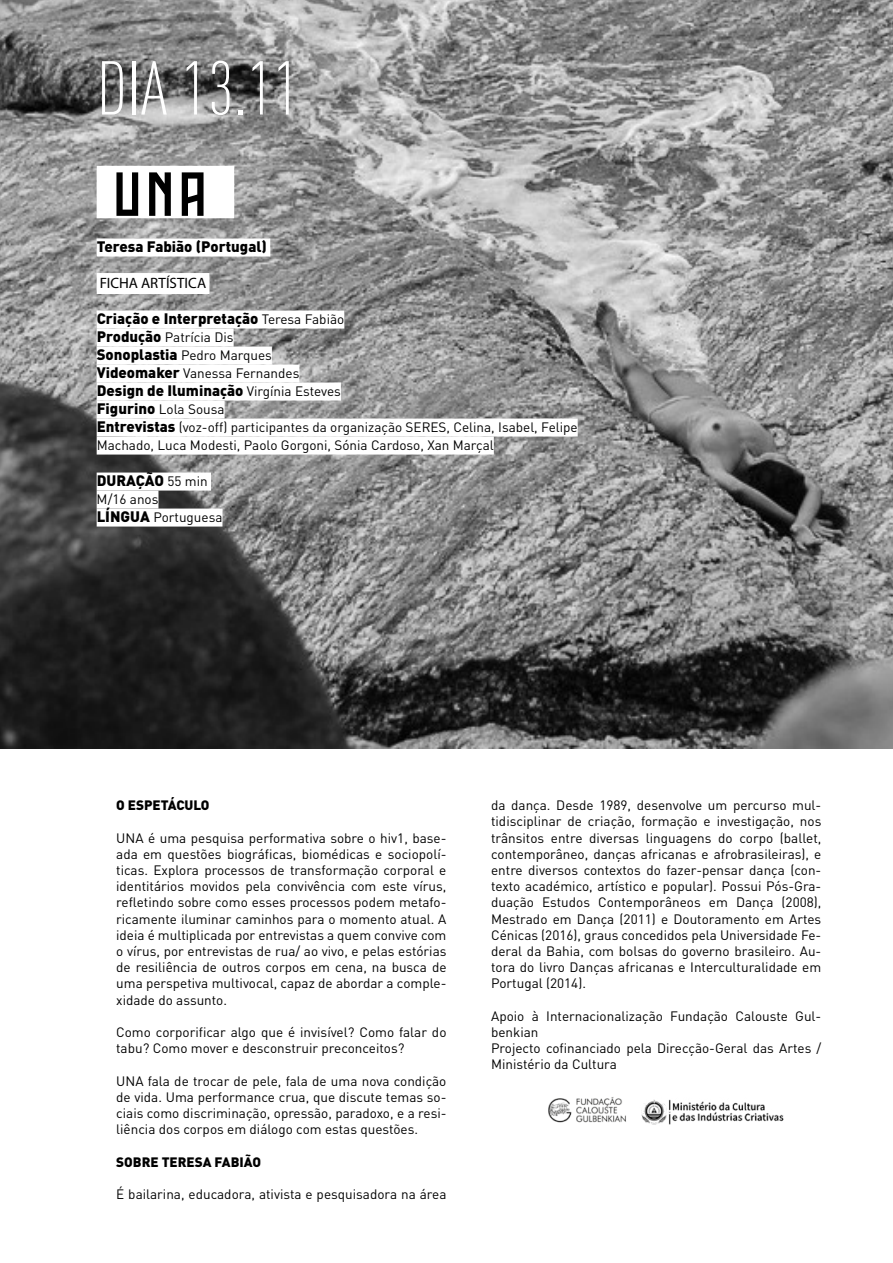
<style>
.page{position:relative;width:893px;height:1263px;background:#fff}
.page>*{position:absolute;margin:0;border:0;box-sizing:border-box;transform-origin:0 0}
.t1{font:300 condensed 75px "DIN Pro";color:#fff}
.t2{font:60px "Dagestan";color:#000}
.t3{font:900 15px "DIN Pro";color:#000}
.t4{font:15px "Myriad Pro";letter-spacing:.005em;color:#000}
.t5{font:13.5px/16.2px "DIN Pro";color:#000}
.t6{font:900 13.5px "DIN Pro";color:#000}
.s1{font-weight:400;font-size:13.5px}
.s2{font-weight:900;font-size:15px}
</style>
<div class="page">
<img style="left:0;top:0;width:893px;height:749px">
<div style="left:97px;top:166px;width:137px;height:52px;background:#fff"></div>
<div style="left:97px;top:239px;width:173px;height:18px;background:#fff"></div>
<div style="left:97px;top:273px;width:112px;height:21px;background:#fff"></div>
<div style="left:97px;top:311px;width:247px;height:18px;background:#fff"></div>
<div style="left:97px;top:329px;width:137px;height:18px;background:#fff"></div>
<div style="left:97px;top:347px;width:175px;height:18px;background:#fff"></div>
<div style="left:97px;top:365px;width:202px;height:18px;background:#fff"></div>
<div style="left:97px;top:383px;width:244px;height:18px;background:#fff"></div>
<div style="left:97px;top:401px;width:128px;height:18px;background:#fff"></div>
<div style="left:97px;top:419px;width:481px;height:18px;background:#fff"></div>
<div style="left:97px;top:437px;width:397px;height:18px;background:#fff"></div>
<div style="left:97px;top:473px;width:114px;height:18px;background:#fff"></div>
<div style="left:97px;top:491px;width:61px;height:18px;background:#fff"></div>
<div style="left:97px;top:509px;width:125px;height:18px;background:#fff"></div>
<img style="left:641px;top:1099px;width:143px;height:26px">
<img style="left:548px;top:1097px;width:78px;height:26px">
<h1 class="t1" style="left:97px;top:35px;width:205px">DIA 13.11</h1>
<h2 class="t2" style="left:116px;top:171px;width:92px">UNA</h2>
<p class="t3" style="left:97px;top:234px;width:172px">Teresa Fabião (Portugal)</p>
<p class="t4" style="left:100px;top:274px;width:108px">FICHA ARTÍSTICA</p>
<p class="t3" style="left:97px;top:306px;width:249px">Criação e Interpretação <span class="s1">Teresa Fabião</span></p>
<p class="t5" style="left:97px;top:327px;width:204px;line-height:18px"><span class="s2">Produção</span> Patrícia Dis<br><span class="s2">Sonoplastia</span> Pedro Marques<br><span class="s2">Videomaker</span> Vanessa Fernandes</p>
<p class="t3" style="left:97px;top:378px;width:246px">Design de Iluminação <span class="s1">Virgínia Esteves</span></p>
<p class="t5" style="left:97px;top:399px;width:483px;line-height:18px"><span class="s2">Figurino</span> Lola Sousa<br><span class="s2">Entrevistas</span> (voz-off) participantes da organização SERES, Celina, Isabel, Felipe<br>Machado, Luca Modesti, Paolo Gorgoni, Sónia Cardoso, Xan Marçal</p>
<p class="t3" style="left:97px;top:468px;width:112px">DURAÇÃO <span class="s1">55 min</span></p>
<p class="t5" style="left:97px;top:489px;width:127px;line-height:18px">M/16 anos<br><span class="s2">LÍNGUA</span> Portuguesa</p>
<p class="t6" style="left:116px;top:794px;width:95px">O ESPETÁCULO</p>
<p class="t5" style="left:116px;top:828px;width:332px;text-align:justify">UNA é uma pesquisa performativa sobre o hiv1, base&shy;ada em questões biográficas, biomédicas e sociopolí&shy;ticas. Explora processos de transformação corporal e identitários movidos pela convivência com este vírus, refletindo sobre como esses processos podem metafo&shy;ricamente iluminar caminhos para o momento atual. A ideia é multiplicada por entrevistas a quem convive com o vírus, por entrevistas de rua/ ao vivo, e pelas estórias de resiliência de outros corpos em cena, na busca de uma perspetiva multivocal, capaz de abordar a comple&shy;xidade do assunto.</p>
<p class="t5" style="left:116px;top:1023px;width:332px">Como corporificar algo que é invisível? Como falar do tabu? Como mover e desconstruir preconceitos?</p>
<p class="t5" style="left:116px;top:1071px;width:332px;text-align:justify">UNA fala de trocar de pele, fala de uma nova condição de vida. Uma performance crua, que discute temas so&shy;ciais como discriminação, opressão, paradoxo, e a resi&shy;liência dos corpos em diálogo com estas questões.</p>
<p class="t6" style="left:116px;top:1150px;width:146px">SOBRE TERESA FABIÃO</p>
<p class="t5" style="left:116px;top:1185px;width:332px">É bailarina, educadora, ativista e pesquisadora na área</p>
<p class="t5" style="left:491px;top:796px;width:332px;text-align:justify">da dança. Desde 1989, desenvolve um percurso mul&shy;tidisciplinar de criação, formação e investigação, nos trânsitos entre diversas linguagens do corpo (ballet, contemporâneo, danças africanas e afrobrasileiras), e entre diversos contextos do fazer-pensar dança (con&shy;texto académico, artístico e popular). Possui Pós-Gra&shy;duação Estudos Contemporâneos em Dança (2008), Mestrado em Dança (2011) e Doutoramento em Artes Cénicas (2016), graus concedidos pela Universidade Fe&shy;deral da Bahia, com bolsas do governo brasileiro. Au&shy;tora do livro Danças africanas e Interculturalidade em Portugal (2014).</p>
<p class="t5" style="left:491px;top:1006px;width:332px">Apoio à Internacionalização Fundação Calouste Gul&shy;benkian<br>Projecto cofinanciado pela Direcção-Geral das Artes / Ministério da Cultura</p>
</div>
